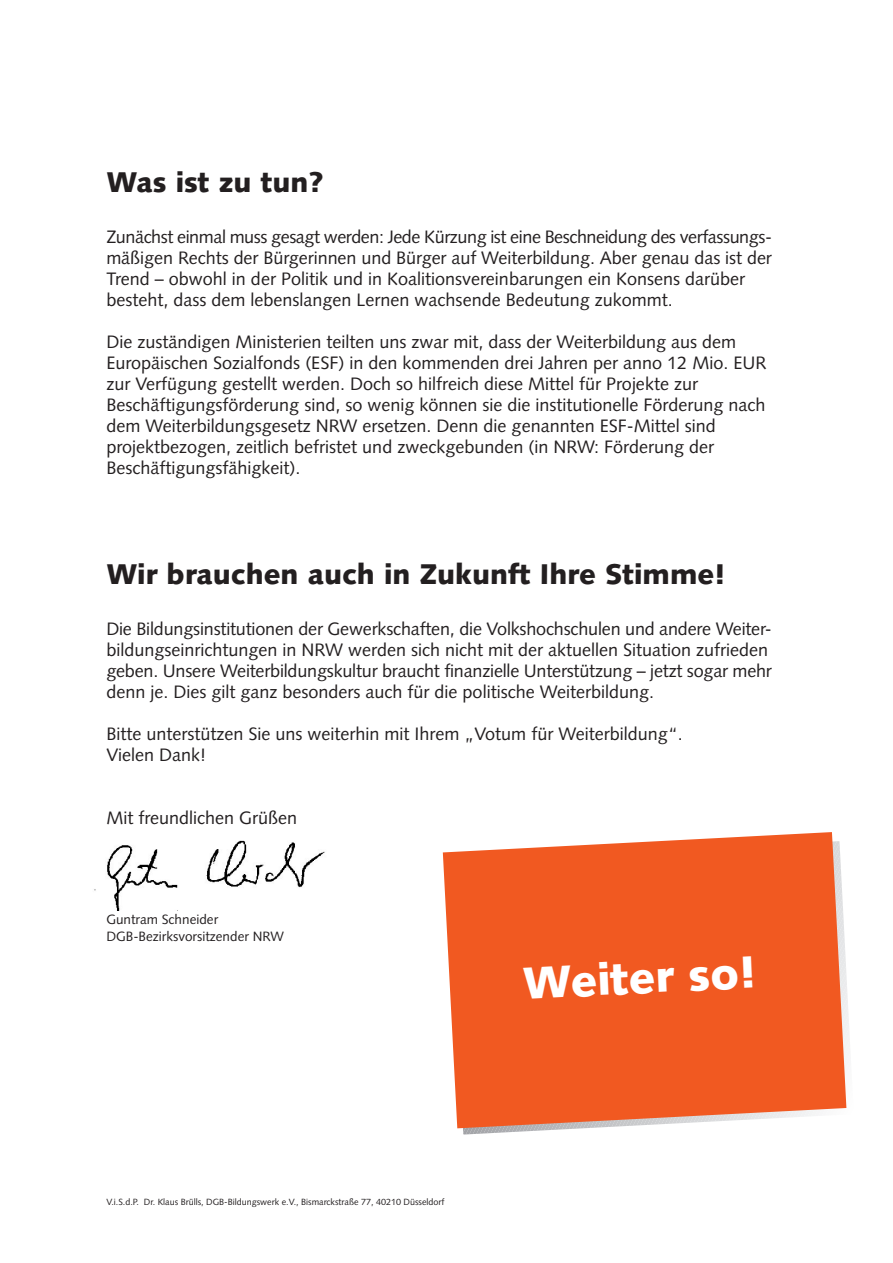
<style>
.page{position:relative;width:893px;height:1263px;background:#fff}
.page>*{position:absolute;margin:0;border:0;box-sizing:border-box;transform-origin:0 0}
.t1{font:900 45px "Syntax";color:#fff}
.t2{font:900 28.5px "Syntax";color:#231f20}
.t3{font:18px/21px "Syntax";color:#231f20}
.t4{font:13.5px/16.5px "Syntax";color:#231f20}
.t5{font:9px "Syntax";color:#231f20}
</style>
<div class="page">
<svg style="left:443px;top:832px;width:403px;height:296px;background:#f16835"></svg>
<img style="left:94px;top:840px;width:231px;height:71px">
<h2 class="t2" style="left:106px;top:171px;width:219px">Was ist zu tun?</h2>
<p class="t3" style="left:106px;top:228px;width:667px">Zunächst einmal muss gesagt werden: Jede Kürzung ist eine Beschneidung des verfassungs&shy;mäßigen Rechts der Bürgerinnen und Bürger auf Weiterbildung. Aber genau das ist der Trend – obwohl in der Politik und in Koalitionsvereinbarungen ein Konsens darüber besteht, dass dem lebenslangen Lernen wachsende Bedeutung zukommt.</p>
<p class="t3" style="left:106px;top:333px;width:661px">Die zuständigen Ministerien teilten uns zwar mit, dass der Weiterbildung aus dem Europäischen Sozialfonds (ESF) in den kommenden drei Jahren per anno 12 Mio. EUR zur Verfügung gestellt werden. Doch so hilfreich diese Mittel für Projekte zur Beschäftigungsförderung sind, so wenig können sie die institutionelle Förderung nach dem Weiterbildungsgesetz NRW ersetzen. Denn die genannten ESF-Mittel sind projektbezogen, zeitlich befristet und zweckgebunden (in NRW: Förderung der Beschäftigungsfähigkeit).</p>
<h2 class="t2" style="left:106px;top:562px;width:620px">Wir brauchen auch in Zukunft Ihre Stimme!</h2>
<p class="t3" style="left:106px;top:620px;width:667px">Die Bildungsinstitutionen der Gewerkschaften, die Volkshochschulen und andere Weiter&shy;bildungseinrichtungen in NRW werden sich nicht mit der aktuellen Situation zufrieden geben. Unsere Weiterbildungskultur braucht finanzielle Unterstützung – jetzt sogar mehr denn je. Dies gilt ganz besonders auch für die politische Weiterbildung.</p>
<p class="t3" style="left:106px;top:725px;width:578px">Bitte unterstützen Sie uns weiterhin mit Ihrem „Votum für Weiterbildung“.<br>Vielen Dank!</p>
<p class="t3" style="left:106px;top:809px;width:192px">Mit freundlichen Grüßen</p>
<p class="t4" style="left:106px;top:913px;width:179px">Guntram Schneider<br>DGB-Bezirksvorsitzender NRW</p>
<h1 class="t1" style="left:522px;top:966px;width:235px;rotate:-3deg">Weiter so!</h1>
<p class="t5" style="left:106px;top:1198px;width:340px">V.i.S.d.P. Dr. Klaus Brülls, DGB-Bildungswerk e.V., Bismarckstraße 77, 40210 Düsseldorf</p>
</div>
